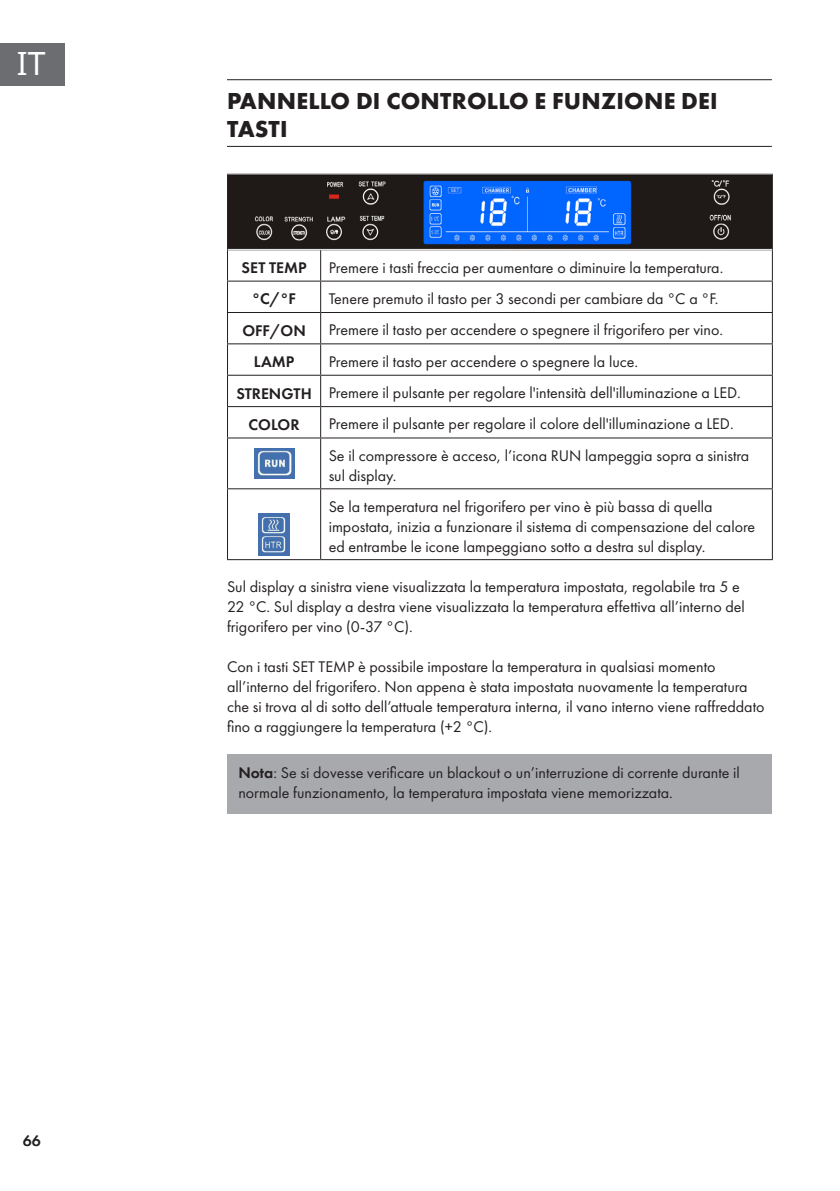
<style>
.page{position:relative;width:840px;height:1191px;background:#fff}
.page>*{position:absolute;margin:0;border:0;box-sizing:border-box;transform-origin:0 0}
.t1{font:32px "Noto Sans";color:#fff}
.Super_Headline{font:700 24px/28.8px "Futura PTW08";letter-spacing:.01em;color:#231f20}
.Tabelle{font:16px/20px "Futura PTW08";color:#231f20}
.Base_Text{font:16px/20px "Futura PTW08";color:#231f20}
.Base_Text_HINWEIS_gr{font:16px/20px "Futura PTW08";color:#231f20}
.Tabelle-2{font:600 16px "Futura PTW08";color:#231f20}
.s1{font-weight:600}
</style>
<div class="page">
<div style="left:0;top:43px;width:65px;height:42px;background:#6c6d70"></div>
<hr style="left:227px;top:79px;width:544px;height:1px;background:#231f20">
<hr style="left:227px;top:146px;width:544px;height:1px;background:#231f20">
<div style="left:227px;top:754px;width:544px;height:59px;background:#a8a9ad"></div>
<hr style="left:227px;top:174px;width:93px;height:1px;background:#231f20">
<hr style="left:227px;top:175px;width:1px;height:74px;background:#231f20">
<hr style="left:320px;top:174px;width:452px;height:1px;background:#231f20">
<hr style="left:771px;top:175px;width:1px;height:74px;background:#231f20">
<hr style="left:227px;top:249px;width:93px;height:1px;background:#231f20">
<hr style="left:227px;top:250px;width:1px;height:31px;background:#231f20">
<hr style="left:320px;top:249px;width:452px;height:1px;background:#231f20">
<hr style="left:320px;top:250px;width:1px;height:31px;background:#231f20">
<hr style="left:771px;top:250px;width:1px;height:31px;background:#231f20">
<hr style="left:227px;top:281px;width:93px;height:1px;background:#231f20">
<hr style="left:227px;top:282px;width:1px;height:30px;background:#231f20">
<hr style="left:320px;top:281px;width:452px;height:1px;background:#231f20">
<hr style="left:320px;top:282px;width:1px;height:30px;background:#231f20">
<hr style="left:771px;top:282px;width:1px;height:30px;background:#231f20">
<hr style="left:227px;top:312px;width:93px;height:1px;background:#231f20">
<hr style="left:227px;top:313px;width:1px;height:30px;background:#231f20">
<hr style="left:320px;top:312px;width:452px;height:1px;background:#231f20">
<hr style="left:320px;top:313px;width:1px;height:30px;background:#231f20">
<hr style="left:771px;top:313px;width:1px;height:30px;background:#231f20">
<hr style="left:227px;top:343px;width:93px;height:1px;background:#231f20">
<hr style="left:227px;top:344px;width:1px;height:31px;background:#231f20">
<hr style="left:320px;top:343px;width:452px;height:1px;background:#231f20">
<hr style="left:320px;top:344px;width:1px;height:31px;background:#231f20">
<hr style="left:771px;top:344px;width:1px;height:31px;background:#231f20">
<hr style="left:227px;top:375px;width:93px;height:1px;background:#231f20">
<hr style="left:227px;top:376px;width:1px;height:30px;background:#231f20">
<hr style="left:320px;top:375px;width:452px;height:1px;background:#231f20">
<hr style="left:320px;top:376px;width:1px;height:30px;background:#231f20">
<hr style="left:771px;top:376px;width:1px;height:30px;background:#231f20">
<hr style="left:227px;top:406px;width:93px;height:1px;background:#231f20">
<hr style="left:227px;top:407px;width:1px;height:30px;background:#231f20">
<hr style="left:320px;top:406px;width:452px;height:1px;background:#231f20">
<hr style="left:320px;top:407px;width:1px;height:30px;background:#231f20">
<hr style="left:771px;top:407px;width:1px;height:30px;background:#231f20">
<hr style="left:227px;top:437px;width:93px;height:1px;background:#231f20">
<hr style="left:227px;top:438px;width:1px;height:50px;background:#231f20">
<hr style="left:320px;top:437px;width:452px;height:1px;background:#231f20">
<hr style="left:320px;top:438px;width:1px;height:50px;background:#231f20">
<hr style="left:771px;top:438px;width:1px;height:50px;background:#231f20">
<hr style="left:227px;top:488px;width:93px;height:1px;background:#231f20">
<hr style="left:227px;top:489px;width:1px;height:70px;background:#231f20">
<hr style="left:320px;top:488px;width:452px;height:1px;background:#231f20">
<hr style="left:320px;top:489px;width:1px;height:70px;background:#231f20">
<hr style="left:771px;top:489px;width:1px;height:70px;background:#231f20">
<hr style="left:227px;top:559px;width:93px;height:1px;background:#231f20">
<hr style="left:320px;top:559px;width:452px;height:1px;background:#231f20">
<img style="left:228px;top:175px;width:543px;height:74px">
<img style="left:254px;top:448px;width:40px;height:30px">
<img style="left:259px;top:513px;width:30px;height:42px">
<h1 class="t1" style="left:17px;top:42px;width:30px">IT</h1>
<p class="Tabelle-2" style="left:23px;top:1130px;width:20px">66</p>
<p class="Super_Headline" style="left:227px;top:86px;width:492px">PANNELLO DI CONTROLLO E FUNZIONE DEI<br>TASTI</p>
<p class="Tabelle-2" style="left:241px;top:258px;width:67px">SET TEMP</p>
<p class="Tabelle" style="left:328px;top:257px;width:396px">Premere i tasti freccia per aumentare o diminuire la temperatura.</p>
<p class="Tabelle-2" style="left:252px;top:289px;width:45px">°C/°F</p>
<p class="Tabelle" style="left:328px;top:288px;width:391px">Tenere premuto il tasto per 3 secondi per cambiare da °C a °F.</p>
<p class="Tabelle-2" style="left:242px;top:320px;width:65px">OFF/ON</p>
<p class="Tabelle" style="left:328px;top:320px;width:395px">Premere il tasto per accendere o spegnere il frigorifero per vino.</p>
<p class="Tabelle-2" style="left:254px;top:352px;width:42px">LAMP</p>
<p class="Tabelle" style="left:328px;top:351px;width:311px">Premere il tasto per accendere o spegnere la luce.</p>
<p class="Tabelle-2" style="left:236px;top:383px;width:77px">STRENGTH</p>
<p class="Tabelle" style="left:328px;top:383px;width:413px">Premere il pulsante per regolare l'intensità dell'illuminazione a LED.</p>
<p class="Tabelle-2" style="left:248px;top:414px;width:52px">COLOR</p>
<p class="Tabelle" style="left:328px;top:414px;width:406px">Premere il pulsante per regolare il colore dell'illuminazione a LED.</p>
<p class="Tabelle" style="left:328px;top:445px;width:422px">Se il compressore è acceso, l’icona RUN lampeggia sopra a sinistra sul display.</p>
<p class="Tabelle" style="left:328px;top:496px;width:428px">Se la temperatura nel frigorifero per vino è più bassa di quella impostata, inizia a funzionare il sistema di compensazione del calore ed entrambe le icone lampeggiano sotto a destra sul display.</p>
<p class="Base_Text" style="left:227px;top:577px;width:519px">Sul display a sinistra viene visualizzata la temperatura impostata, regolabile tra 5 e<br>22 °C. Sul display a destra viene visualizzata la temperatura effettiva all’interno del frigorifero per vino (0-37 °C).</p>
<p class="Base_Text" style="left:227px;top:657px;width:538px">Con i tasti SET TEMP è possibile impostare la temperatura in qualsiasi momento all’interno del frigorifero. Non appena è stata impostata nuovamente la temperatura che si trova al di sotto dell’attuale temperatura interna, il vano interno viene raffreddato fino a raggiungere la temperatura (+2 °C).</p>
<p class="Base_Text_HINWEIS_gr" style="left:238px;top:762px;width:502px"><span class="s1">Nota</span>: Se si dovesse verificare un blackout o un’interruzione di corrente durante il normale funzionamento, la temperatura impostata viene memorizzata.</p>
</div>
